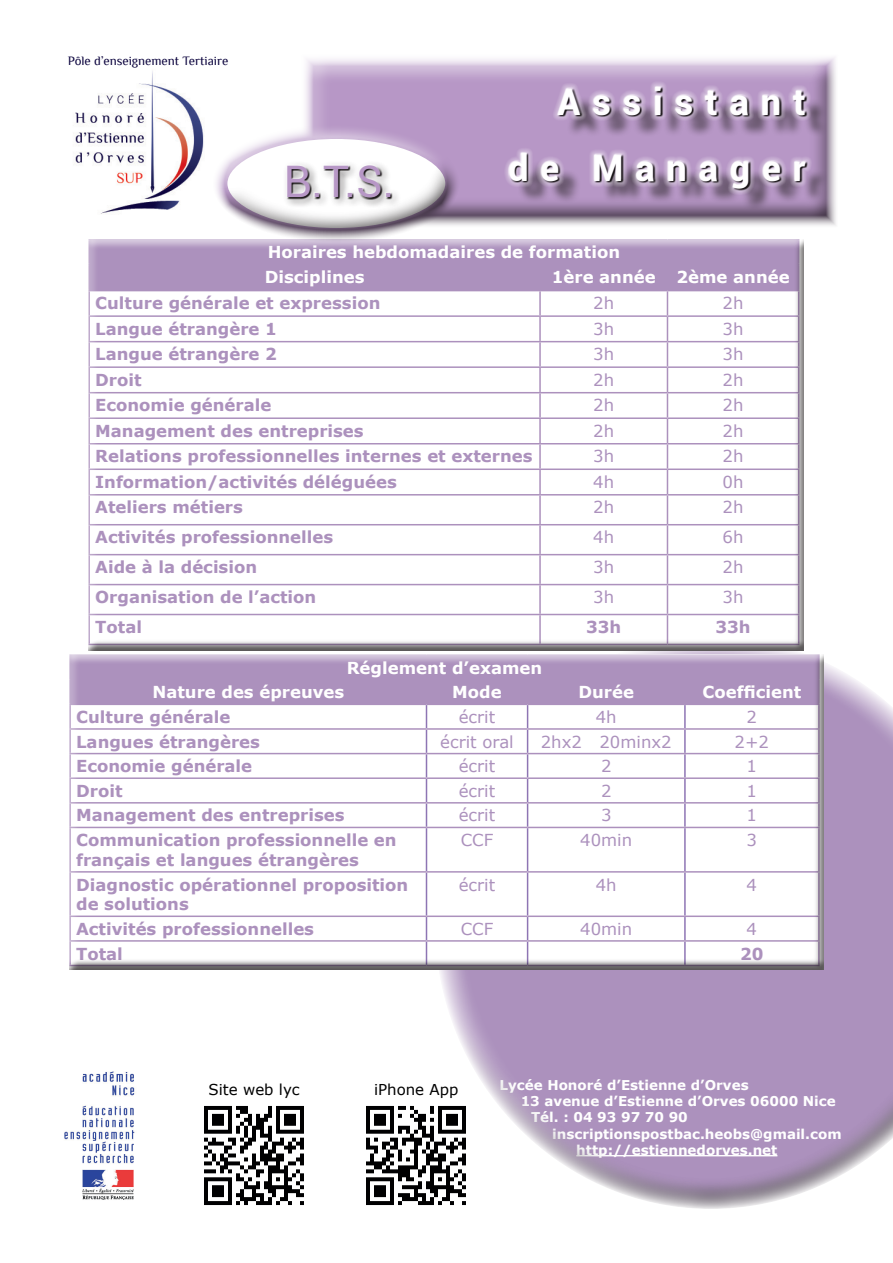
<style>
.page{position:relative;width:893px;height:1263px;background:#fff}
.page>*{position:absolute;margin:0;border:0;box-sizing:border-box;transform-origin:0 0}
.t1{font:43.5px "Roboto";color:#b797c6}
.t2{font:700 36px/66px "Roboto";letter-spacing:.33em;color:#fff;text-align:right}
.t3{font:700 16.5px/19.8px "Verdana";color:#ac91bd}
.t4{font:16.5px "Verdana";color:#ac91bd}
.t5{font:700 16.5px/24.6px "Verdana";color:#fff}
.t6{font:15px "Verdana";color:#000001}
.t7{font:700 13.5px "Verdana";color:#fff}
.t8{font:12.9px "Philosopher";color:#0d053f}
</style>
<div class="page">
<div style="left:433px;top:630px;width:460px;height:440px;background:#fff;opacity:.75"></div>
<div style="left:439px;top:721px;width:454px;height:488px;background:#231f20;opacity:.75"></div>
<div style="left:66px;top:654px;width:770px;height:318px;background:#231f20;opacity:.75"></div>
<div style="left:85px;top:237px;width:732px;height:414px;background:#231f20;opacity:.75"></div>
<img style="left:366px;top:1102px;width:104px;height:107px">
<img style="left:204px;top:1106px;width:100px;height:99px">
<div style="left:290px;top:49px;width:549px;height:180px;background:#231f20;opacity:.75"></div>
<div style="left:516px;top:94px;width:312px;height:117px;background:#231f20;opacity:.75"></div>
<svg style="left:504px;top:81px;width:308px;height:114px;background:#ad90ba"></svg>
<svg style="left:510px;top:86px;width:297px;height:105px;background:#ae96b9"></svg>
<img style="left:74px;top:71px;width:130px;height:143px">
<div style="left:211px;top:123px;width:250px;height:77px;background:#fff;opacity:.75"></div>
<div style="left:211px;top:149px;width:250px;height:96px;background:#231f20;opacity:.75"></div>
<div style="left:282px;top:160px;width:119px;height:49px;background:#fcfcfc"></div>
<svg style="left:281px;top:159px;width:116px;height:45px"></svg>
<div style="left:285px;top:164px;width:107px;height:35px;background:#f7f7f7"></div>
<svg style="left:286px;top:165px;width:106px;height:35px"></svg>
<img style="left:64px;top:1071px;width:71px;height:129px">
<p class="t8" style="left:68px;top:54px;width:162px">Pôle d’enseignement Tertiaire</p>
<h1 class="t1" style="left:284px;top:151px;width:112px">B.T.S.</h1>
<h2 class="t2" style="left:508px;top:68px;width:299px">Assistant de Manager</h2>
<p class="t5" style="left:265px;top:240px;width:357px">Horaires hebdomadaires de formation<br>Disciplines</p>
<p class="t5" style="left:552px;top:264px;width:105px">1ère année</p>
<p class="t5" style="left:676px;top:264px;width:115px">2ème année</p>
<p class="t3" style="left:95px;top:293px;width:287px">Culture générale et expression</p>
<p class="t4" style="left:593px;top:292px;width:22px">2h</p>
<p class="t4" style="left:723px;top:292px;width:22px">2h</p>
<p class="t3" style="left:95px;top:318px;width:183px">Langue étrangère 1</p>
<p class="t4" style="left:593px;top:317px;width:22px">3h</p>
<p class="t4" style="left:723px;top:317px;width:22px">3h</p>
<p class="t3" style="left:95px;top:344px;width:183px">Langue étrangère 2</p>
<p class="t4" style="left:593px;top:343px;width:22px">3h</p>
<p class="t4" style="left:723px;top:343px;width:22px">3h</p>
<p class="t3" style="left:95px;top:370px;width:48px">Droit</p>
<p class="t4" style="left:593px;top:368px;width:22px">2h</p>
<p class="t4" style="left:723px;top:368px;width:22px">2h</p>
<p class="t3" style="left:95px;top:395px;width:178px">Economie générale</p>
<p class="t4" style="left:593px;top:394px;width:22px">2h</p>
<p class="t4" style="left:723px;top:394px;width:22px">2h</p>
<p class="t3" style="left:95px;top:421px;width:270px">Management des entreprises</p>
<p class="t4" style="left:593px;top:419px;width:22px">2h</p>
<p class="t4" style="left:723px;top:419px;width:22px">2h</p>
<p class="t3" style="left:95px;top:446px;width:439px">Relations professionnelles internes et externes</p>
<p class="t4" style="left:593px;top:445px;width:22px">3h</p>
<p class="t4" style="left:723px;top:445px;width:22px">2h</p>
<p class="t3" style="left:95px;top:472px;width:303px">Information/activités déléguées</p>
<p class="t4" style="left:593px;top:471px;width:22px">4h</p>
<p class="t4" style="left:723px;top:471px;width:22px">0h</p>
<p class="t3" style="left:95px;top:497px;width:149px">Ateliers métiers</p>
<p class="t4" style="left:593px;top:496px;width:22px">2h</p>
<p class="t4" style="left:723px;top:496px;width:22px">2h</p>
<p class="t3" style="left:95px;top:527px;width:239px">Activités professionnelles</p>
<p class="t4" style="left:593px;top:526px;width:22px">4h</p>
<p class="t4" style="left:723px;top:526px;width:22px">6h</p>
<p class="t3" style="left:95px;top:557px;width:163px">Aide à la décision</p>
<p class="t4" style="left:593px;top:556px;width:22px">3h</p>
<p class="t4" style="left:723px;top:556px;width:22px">2h</p>
<p class="t3" style="left:95px;top:587px;width:223px">Organisation de l’action</p>
<p class="t4" style="left:593px;top:586px;width:22px">3h</p>
<p class="t4" style="left:723px;top:586px;width:22px">3h</p>
<p class="t3" style="left:95px;top:617px;width:48px">Total</p>
<p class="t3" style="left:586px;top:617px;width:37px">33h</p>
<p class="t3" style="left:715px;top:617px;width:37px">33h</p>
<p class="t5" style="left:347px;top:655px;width:197px">Réglement d’examen</p>
<p class="t5" style="left:152px;top:680px;width:193px">Nature des épreuves</p>
<p class="t5" style="left:452px;top:680px;width:51px">Mode</p>
<p class="t5" style="left:578px;top:680px;width:57px">Durée</p>
<p class="t5" style="left:702px;top:680px;width:100px">Coefficient</p>
<p class="t3" style="left:76px;top:707px;width:156px">Culture générale</p>
<p class="t4" style="left:459px;top:706px;width:38px">écrit</p>
<p class="t4" style="left:596px;top:706px;width:22px">4h</p>
<p class="t4" style="left:747px;top:706px;width:12px">2</p>
<p class="t3" style="left:76px;top:731px;width:185px">Langues étrangères</p>
<p class="t4" style="left:440px;top:730px;width:75px">écrit oral</p>
<p class="t4" style="left:541px;top:730px;width:132px">2hx2 20minx2</p>
<p class="t4" style="left:735px;top:730px;width:36px">2+2</p>
<p class="t3" style="left:76px;top:756px;width:178px">Economie générale</p>
<p class="t4" style="left:459px;top:755px;width:38px">écrit</p>
<p class="t4" style="left:601px;top:755px;width:12px">2</p>
<p class="t4" style="left:747px;top:755px;width:12px">1</p>
<p class="t3" style="left:76px;top:780px;width:48px">Droit</p>
<p class="t4" style="left:459px;top:779px;width:38px">écrit</p>
<p class="t4" style="left:601px;top:779px;width:12px">2</p>
<p class="t4" style="left:747px;top:779px;width:12px">1</p>
<p class="t3" style="left:76px;top:805px;width:270px">Management des entreprises</p>
<p class="t4" style="left:459px;top:804px;width:38px">écrit</p>
<p class="t4" style="left:601px;top:804px;width:12px">3</p>
<p class="t4" style="left:747px;top:804px;width:12px">1</p>
<p class="t3" style="left:76px;top:830px;width:322px">Communication professionnelle en français et langues étrangères</p>
<p class="t4" style="left:461px;top:829px;width:34px">CCF</p>
<p class="t4" style="left:580px;top:829px;width:54px">40min</p>
<p class="t4" style="left:747px;top:829px;width:12px">3</p>
<p class="t3" style="left:76px;top:874px;width:334px">Diagnostic opérationnel proposition de solutions</p>
<p class="t4" style="left:459px;top:873px;width:38px">écrit</p>
<p class="t4" style="left:596px;top:873px;width:22px">4h</p>
<p class="t4" style="left:747px;top:873px;width:12px">4</p>
<p class="t3" style="left:76px;top:919px;width:239px">Activités professionnelles</p>
<p class="t4" style="left:461px;top:917px;width:34px">CCF</p>
<p class="t4" style="left:580px;top:917px;width:54px">40min</p>
<p class="t4" style="left:747px;top:917px;width:12px">4</p>
<p class="t3" style="left:76px;top:943px;width:48px">Total</p>
<p class="t3" style="left:740px;top:943px;width:25px">20</p>
<p class="t6" style="left:209px;top:1079px;width:92px">Site web lyc</p>
<p class="t6" style="left:374px;top:1079px;width:86px">iPhone App</p>
<p class="t7" style="left:499px;top:1075px;width:251px">Lycée Honoré d’Estienne d’Orves</p>
<p class="t7" style="left:521px;top:1092px;width:317px">13 avenue d’Estienne d’Orves 06000 Nice</p>
<p class="t7" style="left:531px;top:1108px;width:158px">Tél. : 04 93 97 70 90</p>
<p class="t7" style="left:552px;top:1124px;width:291px">inscriptionspostbac.heobs@gmail.com</p>
<p class="t7" style="left:576px;top:1140px;width:203px">http://estiennedorves.net</p>
</div>
